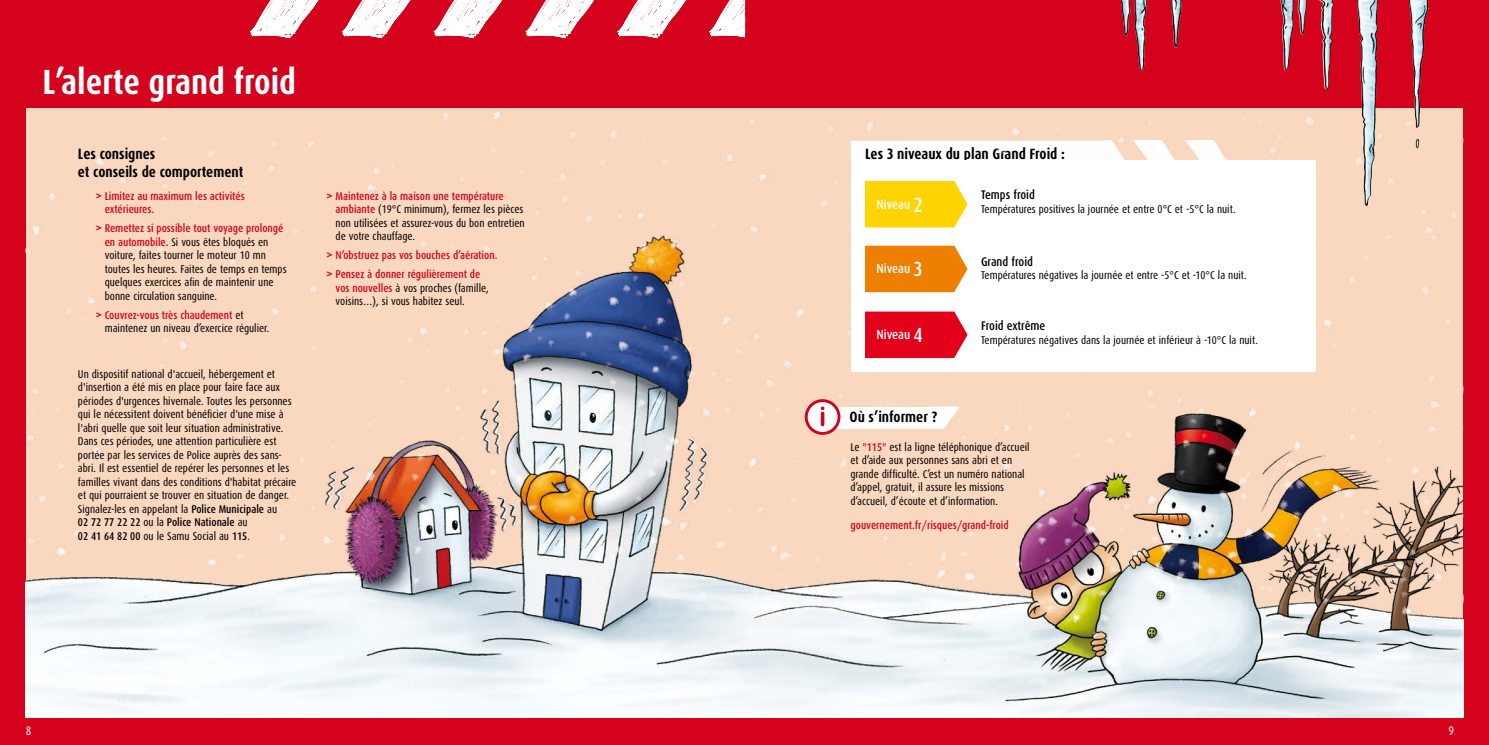
<style>
.page{position:relative;width:1489px;height:745px;background:#fff}
.page>*{position:absolute;margin:0;border:0;box-sizing:border-box;transform-origin:0 0}
.t1{font:700 35px "Dax Condensed";color:#fff}
.t2{font:700 15px/18px "Dax Condensed";color:#000}
.t3{font:500 13.12px "Dax Condensed";color:#fff}
.t4{font:500 12.5px "Dax Condensed";color:#000}
.t5{font:12.5px "Dax Condensed";color:#fff}
.t6{font:11.25px/13.5px "Dax Condensed";color:#000}
.t7{font:500 11.25px/13.5px "Dax Condensed";color:#d4021d}
.s1{font-family:"DIN Next LT Pro"}
.s2{font-family:"DIN Next LT Pro";font-weight:500;color:#d4021d}
.s3{font-weight:500;color:#d4021d}
.s4{font-weight:500}
.s5{font-size:20.5px}
</style>
<div class="page">
<div style="left:744px;top:0;width:744px;height:744px;background:#d4021d"></div>
<div style="left:0;top:0;width:744px;height:744px;background:#d4021d"></div>
<svg style="left:250px;top:0;width:496px;height:39px"></svg>
<img style="left:1357px;top:0;width:7px;height:105px">
<img style="left:1409px;top:0;width:15px;height:105px">
<img style="left:1297px;top:0;width:36px;height:89px">
<img style="left:1170px;top:0;width:11px;height:48px">
<img style="left:1120px;top:0;width:26px;height:71px">
<img style="left:26px;top:105px;width:1436px;height:612px">
<div style="left:822px;top:406px;width:113px;height:22px;background:#fff"></div>
<svg style="left:806px;top:400px;width:33px;height:33px"></svg>
<div style="left:804px;top:399px;width:36px;height:35px;border:3px solid #d4021d;border-radius:50%"></div>
<svg style="left:820px;top:406px;width:4px;height:20px"></svg>
<div style="left:850px;top:160px;width:465px;height:211px;background:#fff"></div>
<svg style="left:865px;top:311px;width:112px;height:140px"></svg>
<svg style="left:865px;top:245px;width:102px;height:47px;background:#ef8812"></svg>
<div style="left:865px;top:181px;width:102px;height:46px;background:#ffd400"></div>
<h1 class="t1" style="left:43px;top:62px;width:255px">L’alerte grand froid</h1>
<h2 class="t2" style="left:78px;top:145px;width:167px">Les consignes<br>et conseils de comportement</h2>
<p class="t7" style="left:105px;top:189px;width:141px;text-indent:-9px"><span class="s1">&gt;</span> Limitez au maximum les activités extérieures.</p>
<p class="t6" style="left:105px;top:221px;width:183px;text-indent:-9px"><span class="s2">&gt;</span> <span class="s3">Remettez si possible tout voyage prolongé en automobile.</span> Si vous êtes bloqués en voiture, faites tourner le moteur 10 mn toutes les heures. Faites de temps en temps quelques exercices afin de maintenir une bonne circulation sanguine.</p>
<p class="t6" style="left:105px;top:308px;width:166px;text-indent:-9px"><span class="s2">&gt;</span> <span class="s3">Couvrez-vous très chaudement</span> et maintenez un niveau d’exercice régulier.</p>
<p class="t6" style="left:78px;top:367px;width:220px">Un dispositif national d'accueil, hébergement et d'insertion a été mis en place pour faire face aux périodes d'urgences hivernale. Toutes les personnes qui le nécessitent doivent bénéficier d'une mise à l'abri quelle que soit leur situation administrative.<br>Dans ces périodes, une attention particulière est portée par les services de Police auprès des sans&shy;abri. Il est essentiel de repérer les personnes et les familles vivant dans des conditions d'habitat précaire et qui pourraient se trouver en situation de danger.<br>Signalez-les en appelant la <span class="s4">Police Municipale</span> au<br><span class="s4">02 72 77 22 22</span> ou la <span class="s4">Police Nationale</span> au<br><span class="s4">02 41 64 82 00</span> ou le Samu Social au <span class="s4">115</span>.</p>
<p class="t6" style="left:335px;top:189px;width:190px;text-indent:-9px"><span class="s2">&gt;</span> <span class="s3">Maintenez à la maison une température ambiante</span> (19°C minimum), fermez les pièces non utilisées et assurez-vous du bon entretien de votre chauffage.</p>
<p class="t7" style="left:326px;top:246px;width:172px;line-height:18.9px"><span class="s1">&gt;</span> N’obstruez pas vos bouches d’aération. <span class="s1">&gt;</span> Pensez à donner régulièrement de</p>
<p class="t6" style="left:335px;top:281px;width:155px"><span class="s3">vos nouvelles</span> à vos proches (famille, voisins…), si vous habitez seul.</p>
<p class="t5" style="left:26px;top:723px;width:7px">8</p>
<h2 class="t2" style="left:865px;top:145px;width:201px">Les 3 niveaux du plan Grand Froid :</h2>
<p class="t3" style="left:876px;top:197px;width:48px">Niveau <span class="s5">2</span></p>
<p class="t3" style="left:876px;top:261px;width:48px">Niveau <span class="s5">3</span></p>
<p class="t3" style="left:876px;top:327px;width:48px">Niveau <span class="s5">4</span></p>
<h2 class="t2" style="left:849px;top:408px;width:89px">Où s’informer ?</h2>
<p class="t4" style="left:981px;top:188px;width:55px">Temps froid</p>
<p class="t6" style="left:981px;top:202px;width:256px">Températures positives la journée et entre 0°C et -5°C la nuit.</p>
<p class="t4" style="left:981px;top:254px;width:53px">Grand froid</p>
<p class="t6" style="left:981px;top:269px;width:267px">Températures négatives la journée et entre -5°C et -10°C la nuit.</p>
<p class="t4" style="left:981px;top:319px;width:66px">Froid extrême</p>
<p class="t6" style="left:981px;top:333px;width:278px">Températures négatives dans la journée et inférieur à -10°C la nuit.</p>
<p class="t6" style="left:850px;top:440px;width:181px">Le <span class="s3">"115"</span> est la ligne téléphonique d’accueil et d’aide aux personnes sans abri et en grande difficulté. C’est un numéro national d’appel, gratuit, il assure les missions d’accueil, d’écoute et d’information.</p>
<p class="t7" style="left:850px;top:518px;width:160px">gouvernement.fr/risques/grand-froid</p>
<p class="t5" style="left:1448px;top:723px;width:7px">9</p>
</div>
